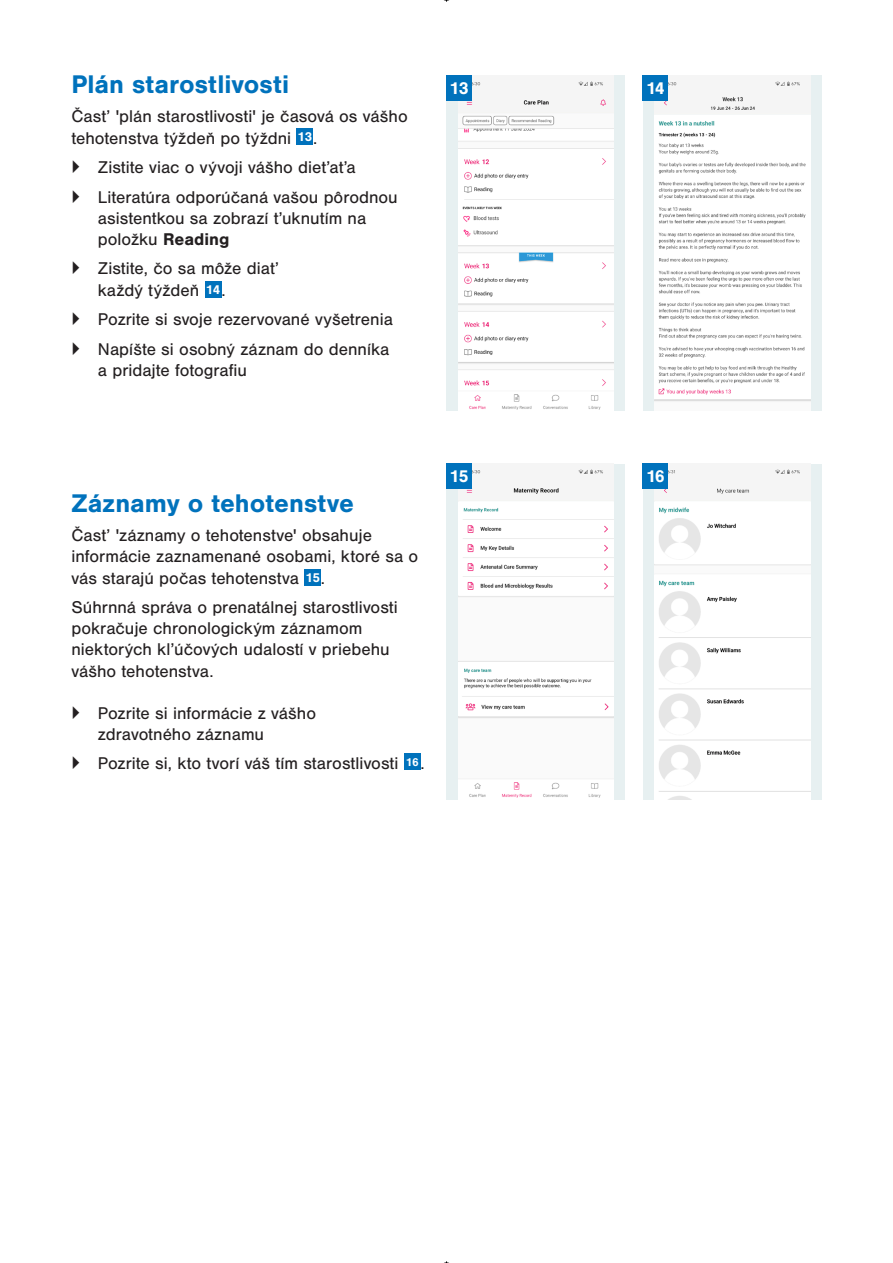
<style>
.page{position:relative;width:893px;height:1263px;background:#fff}
.page>*{position:absolute;margin:0;border:0;box-sizing:border-box;transform-origin:0 0}
.t1{font:700 26.4px "Nimbus San";color:#0072bc}
.t2{font:17.7px/21.1px "Nimbus San";color:#231f20}
.t3{font:700 17.7px "Nimbus San";letter-spacing:-.055em;color:#fff}
.s1{font-weight:700}
.s2{font-weight:700;font-size:13.2px;color:#fff}
</style>
<div class="page">
<div style="left:296px;top:128px;width:17px;height:17px;background:#0072bc"></div>
<div style="left:205px;top:281px;width:16px;height:17px;background:#0072bc"></div>
<div style="left:304px;top:569px;width:17px;height:17px;background:#0072bc"></div>
<div style="left:404px;top:753px;width:17px;height:17px;background:#0072bc"></div>
<div style="left:446px;top:75px;width:179px;height:336px;background:#e7f0f1"></div>
<img style="left:458px;top:75px;width:156px;height:336px">
<div style="left:446px;top:75px;width:25px;height:25px;background:#0072bc"></div>
<div style="left:446px;top:464px;width:179px;height:335px;background:#e7f0f1"></div>
<img style="left:458px;top:464px;width:156px;height:335px">
<div style="left:446px;top:464px;width:25px;height:25px;background:#0072bc"></div>
<div style="left:643px;top:75px;width:179px;height:336px;background:#e7f0f1"></div>
<img style="left:654px;top:75px;width:156px;height:336px">
<div style="left:643px;top:75px;width:25px;height:25px;background:#0072bc"></div>
<div style="left:643px;top:464px;width:179px;height:335px;background:#e7f0f1"></div>
<img style="left:654px;top:464px;width:156px;height:335px">
<div style="left:643px;top:464px;width:25px;height:25px;background:#0072bc"></div>
<p class="t1" style="left:71px;top:69px;width:219px">Plán starostlivosti</p>
<p class="t2" style="left:71px;top:106px;width:338px">Časť 'plán starostlivosti' je časová os vášho tehotenstva týždeň po týždni <sup>13</sup>.</p>
<p class="t2" style="left:98px;top:153px;width:301px;line-height:29.5px">Zistite viac o vývoji vášho dieťaťa<br>Literatúra odporúčaná vašou pôrodnou</p>
<p class="t2" style="left:98px;top:207px;width:270px">asistentkou sa zobrazí ťuknutím na položku <span class="s1">Reading</span></p>
<p class="t2" style="left:98px;top:258px;width:183px">Zistite, čo sa môže diať každý týždeň <span class="s2">14</span>.</p>
<p class="t2" style="left:98px;top:305px;width:296px;line-height:29.5px">Pozrite si svoje rezervované vyšetrenia<br>Napíšte si osobný záznam do denníka</p>
<p class="t2" style="left:98px;top:360px;width:151px">a pridajte fotografiu</p>
<p class="t3" style="left:449px;top:78px;width:21px">13</p>
<p class="t1" style="left:71px;top:488px;width:284px">Záznamy o tehotenstve</p>
<p class="t2" style="left:71px;top:525px;width:348px">Časť 'záznamy o tehotenstve' obsahuje informácie zaznamenané osobami, ktoré sa o vás starajú počas tehotenstva <span class="s2">15</span>.</p>
<p class="t2" style="left:71px;top:597px;width:328px">Súhrnná správa o prenatálnej starostlivosti pokračuje chronologickým záznamom niektorých kľúčových udalostí v priebehu vášho tehotenstva.</p>
<p class="t2" style="left:98px;top:702px;width:220px">Pozrite si informácie z vášho zdravotného záznamu</p>
<p class="t2" style="left:98px;top:753px;width:328px">Pozrite si, kto tvorí váš tím starostlivosti <sup>16</sup> .</p>
<p class="t3" style="left:450px;top:466px;width:20px">15</p>
<p class="t3" style="left:646px;top:78px;width:20px">14</p>
<p class="t3" style="left:646px;top:466px;width:20px">16</p>
</div>
